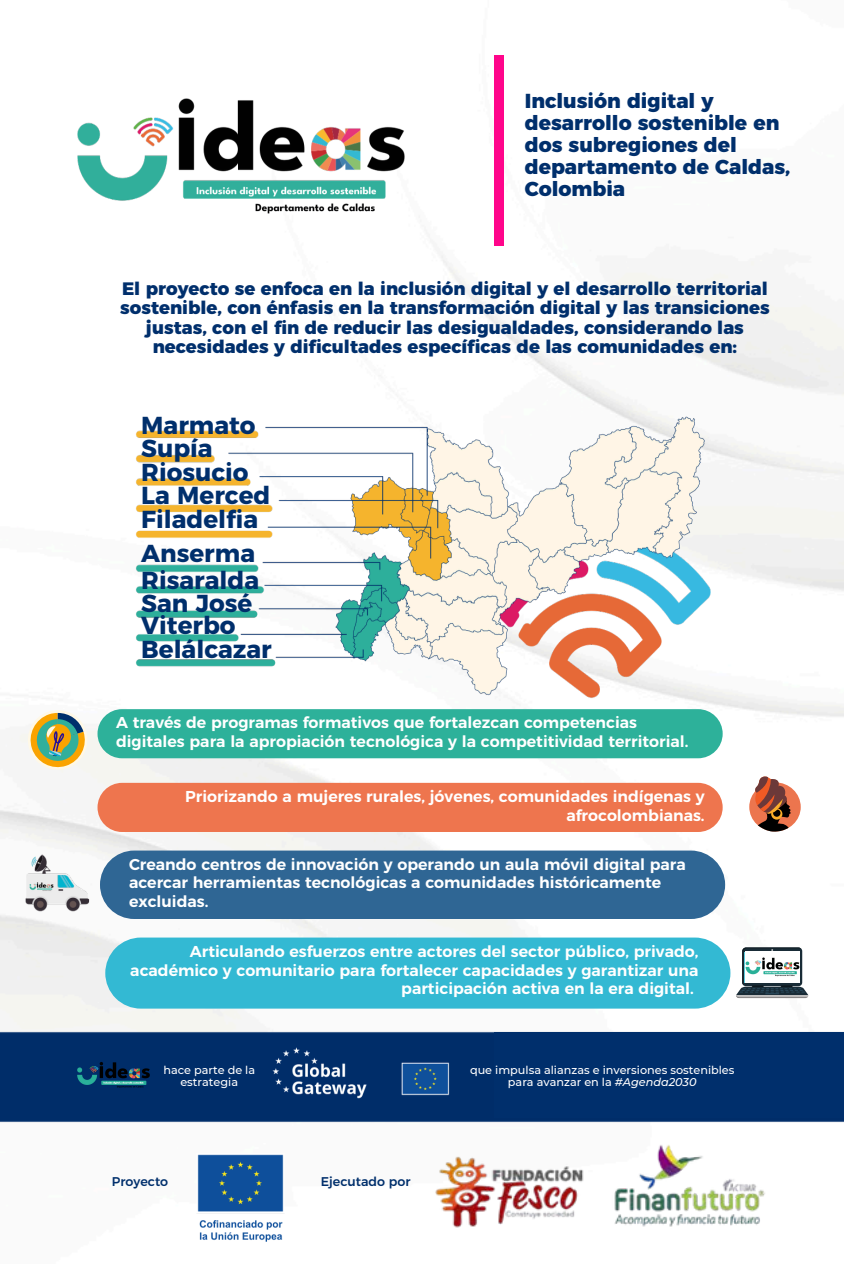
<style>
.page{position:relative;width:844px;height:1264px;background:#fff}
.page>*{position:absolute;margin:0;border:0;box-sizing:border-box;transform-origin:0 0}
.t1{font:700 24.53px/23.6px "Montserrat";color:#002f6c}
.t2{font:800 20.25px/22.1px "Montserrat";color:#002f6c}
.t3{font:800 18px/19.6px "Montserrat";color:#002f6c;text-align:center}
.t4{font:600 15.75px/18.4px "Montserrat";color:#fff}
.t5{font:500 12.6px "Montserrat";color:#002f6c}
.t6{font:500 11.25px/11.2px "Montserrat";color:#fff;text-align:center}
.s1{font-style:italic}
</style>
<div class="page">
<img style="left:0;top:55px;width:844px;height:969px">
<img style="left:70px;top:90px;width:342px;height:132px">
<img style="left:18px;top:847px;width:77px;height:74px">
<img style="left:97px;top:409px;width:621px;height:356px">
<img style="left:0;top:1024px;width:844px;height:99px">
<div style="left:749px;top:782px;width:52px;height:50px;background:#ec754e;border-radius:50%"></div>
<svg style="left:755px;top:776px;width:35px;height:56px"></svg>
<img style="left:614px;top:1145px;width:151px;height:82px">
<img style="left:435px;top:1156px;width:149px;height:72px">
<svg style="left:28px;top:710px;width:60px;height:60px"></svg>
<img style="left:197px;top:1154px;width:87px;height:88px">
<div style="left:495px;top:55px;width:9px;height:191px;background:#ff058b"></div>
<div style="left:495px;top:1033px;width:349px;height:85px;background:#002f6c"></div>
<img style="left:75px;top:1054px;width:76px;height:42px">
<div style="left:97px;top:709px;width:625px;height:49px;background:#2db19a;border-radius:25px"></div>
<div style="left:97px;top:783px;width:625px;height:49px;background:#ee754e;border-radius:25px"></div>
<div style="left:100px;top:851px;width:625px;height:68px;background:#2f6694;border-radius:34px"></div>
<div style="left:105px;top:938px;width:625px;height:71px;background:#33b9d3"></div>
<svg style="left:736px;top:947px;width:72px;height:51px"></svg>
<img style="left:745px;top:951px;width:54px;height:32px">
<h3 class="t2" style="left:525px;top:90px;width:267px">Inclusión digital y desarrollo sostenible en dos subregiones del departamento de Caldas,<br>Colombia</h3>
<h2 class="t3" style="left:120px;top:279px;width:651px">El proyecto se enfoca en la inclusión digital y el desarrollo territorial sostenible, con énfasis en la transformación digital y las transiciones justas, con el fin de reducir las desigualdades, considerando las necesidades y dificultades específicas de las comunidades en:</h2>
<p class="t1" style="left:141px;top:413px;width:131px">Marmato<br>Supía<br>Riosucio<br>La Merced<br>Filadelfia</p>
<p class="t1" style="left:141px;top:539px;width:119px;line-height:27px">Anserma<br>Risaralda</p>
<p class="t1" style="left:141px;top:592px;width:132px;line-height:22.7px">San José<br>Viterbo<br>Belálcazar</p>
<h1 class="t4" style="left:116px;top:714px;width:574px">A través de programas formativos que fortalezcan competencias digitales para la apropiación tecnológica y la competitividad territorial.</h1>
<h4 class="t4" style="left:185px;top:787px;width:521px;text-align:right">Priorizando a mujeres rurales, jóvenes, comunidades indígenas y afrocolombianas.</h4>
<p class="t4" style="left:129px;top:855px;width:558px">Creando centros de innovación y operando un aula móvil digital para acercar herramientas tecnológicas a comunidades históricamente excluidas.</p>
<p class="t4" style="left:190px;top:943px;width:510px">Articulando esfuerzos entre actores del sector público, privado,</p>
<p class="t4" style="left:130px;top:961px;width:570px">académico y comunitario para fortalecer capacidades y garantizar una</p>
<p class="t4" style="left:401px;top:979px;width:294px">participación activa en la era digital.</p>
<h4 class="t6" style="left:163px;top:1065px;width:93px">hace parte de la estrategia</h4>
<h4 class="t5" style="left:112px;top:1174px;width:58px">Proyecto</h4>
<p class="t5" style="left:321px;top:1174px;width:91px">Ejecutado por</p>
<h4 class="t6" style="left:470px;top:1065px;width:266px">que impulsa alianzas e inversiones sostenibles para avanzar en la <span class="s1">#Agenda2030</span></h4>
</div>
